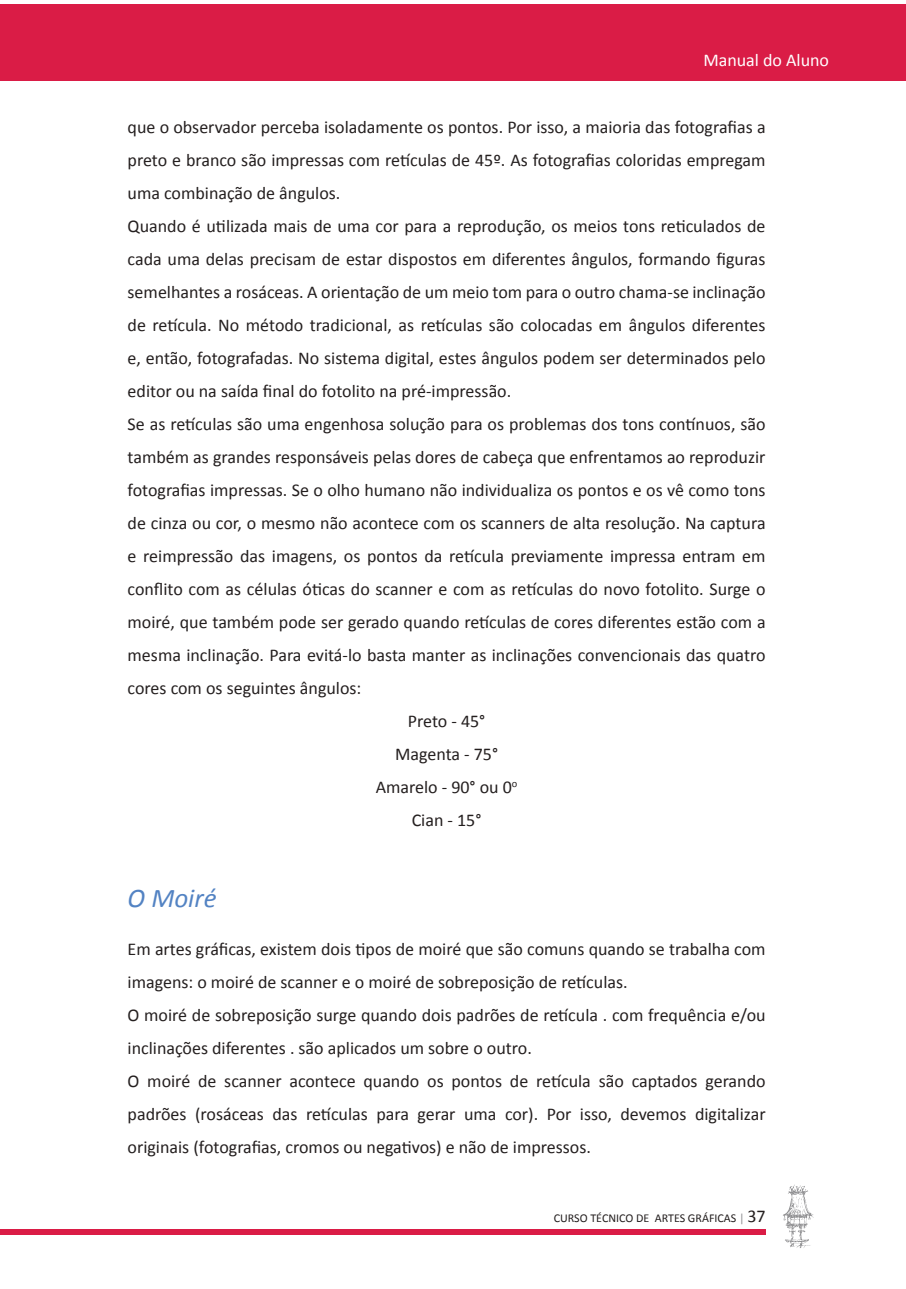
<style>
.page{position:relative;width:906px;height:1289px;background:#fff}
.page>*{position:absolute;margin:0;border:0;box-sizing:border-box;transform-origin:0 0}
.t1{font:italic 27px "Calibri";color:#5383c3}
.t2{font:18px/33px "Calibri";color:#241f1f}
.t3{font:18px "Calibri";color:#fff}
.t4{font:12px "Calibri";color:#241f1f}
.s1{color:#919193}
.s2{font-size:18px}
</style>
<div class="page">
<div style="left:0;top:1229px;width:765px;height:5px;background:#da1c46"></div>
<div style="left:0;top:5px;width:906px;height:76px;background:#da1c46"></div>
<svg style="left:783px;top:1184px;width:30px;height:64px"></svg>
<p class="t3" style="left:703px;top:48px;width:127px">Manual do Aluno</p>
<p class="t2" style="left:128px;top:110px;width:639px">que o observador perceba isoladamente os pontos. Por isso, a maioria das fotografias a</p>
<p class="t2" style="left:128px;top:143px;width:639px">preto e branco são impressas com retículas de 45º. As fotografias coloridas empregam</p>
<p class="t2" style="left:128px;top:176px;width:214px">uma combinação de ângulos.</p>
<p class="t2" style="left:128px;top:209px;width:639px">Quando é utilizada mais de uma cor para a reprodução, os meios tons reticulados de</p>
<p class="t2" style="left:128px;top:242px;width:639px">cada uma delas precisam de estar dispostos em diferentes ângulos, formando figuras</p>
<p class="t2" style="left:128px;top:275px;width:639px">semelhantes a rosáceas. A orientação de um meio tom para o outro chama-se inclinação</p>
<p class="t2" style="left:128px;top:308px;width:639px">de retícula. No método tradicional, as retículas são colocadas em ângulos diferentes</p>
<p class="t2" style="left:128px;top:341px;width:639px">e, então, fotografadas. No sistema digital, estes ângulos podem ser determinados pelo</p>
<p class="t2" style="left:128px;top:374px;width:385px">editor ou na saída final do fotolito na pré-impressão.</p>
<p class="t2" style="left:128px;top:407px;width:639px">Se as retículas são uma engenhosa solução para os problemas dos tons contínuos, são</p>
<p class="t2" style="left:128px;top:440px;width:639px">também as grandes responsáveis pelas dores de cabeça que enfrentamos ao reproduzir</p>
<p class="t2" style="left:128px;top:473px;width:639px">fotografias impressas. Se o olho humano não individualiza os pontos e os vê como tons</p>
<p class="t2" style="left:128px;top:506px;width:639px">de cinza ou cor, o mesmo não acontece com os scanners de alta resolução. Na captura</p>
<p class="t2" style="left:128px;top:539px;width:639px">e reimpressão das imagens, os pontos da retícula previamente impressa entram em</p>
<p class="t2" style="left:128px;top:572px;width:639px">conflito com as células óticas do scanner e com as retículas do novo fotolito. Surge o</p>
<p class="t2" style="left:128px;top:605px;width:639px">moiré, que também pode ser gerado quando retículas de cores diferentes estão com a</p>
<p class="t2" style="left:128px;top:638px;width:639px">mesma inclinação. Para evitá-lo basta manter as inclinações convencionais das quatro</p>
<p class="t2" style="left:128px;top:671px;width:235px">cores com os seguintes ângulos:</p>
<p class="t2" style="left:408px;top:704px;width:79px">Preto - 45°</p>
<p class="t2" style="left:395px;top:737px;width:105px">Magenta - 75°</p>
<p class="t2" style="left:376px;top:770px;width:143px">Amarelo - 90° ou 0<sup>o</sup></p>
<p class="t2" style="left:412px;top:803px;width:71px">Cian - 15°</p>
<h1 class="t1" style="left:128px;top:879px;width:91px">O Moiré</h1>
<p class="t2" style="left:128px;top:932px;width:639px">Em artes gráficas, existem dois tipos de moiré que são comuns quando se trabalha com imagens: o moiré de scanner e o moiré de sobreposição de retículas.<br>O moiré de sobreposição surge quando dois padrões de retícula . com frequência e/ou inclinações diferentes . são aplicados um sobre o outro.<br>O moiré de scanner acontece quando os pontos de retícula são captados gerando padrões (rosáceas das retículas para gerar uma cor). Por isso, devemos digitalizar originais (fotografias, cromos ou negativos) e não de impressos.</p>
<p class="t4" style="left:554px;top:1210px;width:213px">CURSO TÉCNICO DE ARTES GRÁFICAS <span class="s1">|</span> <span class="s2">37</span></p>
</div>
